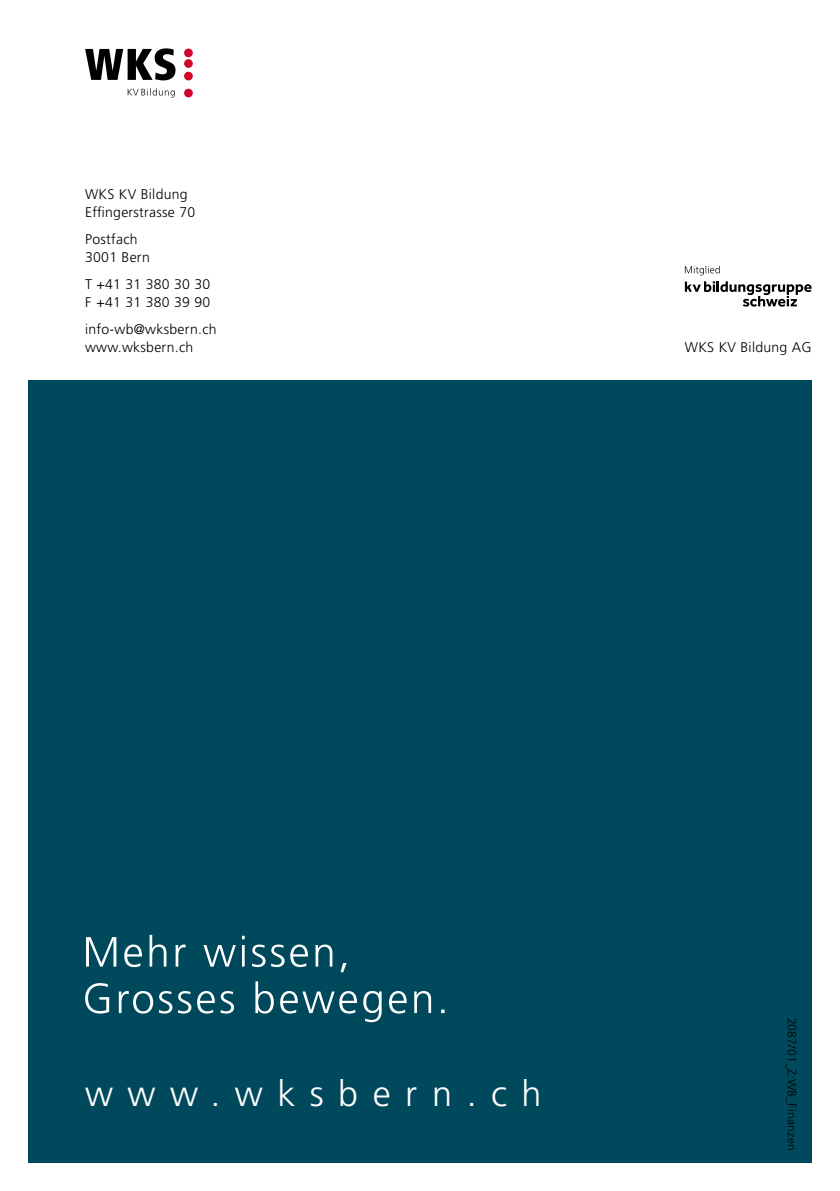
<style>
.page{position:relative;width:840px;height:1191px;background:#fff}
.page>*{position:absolute;margin:0;border:0;box-sizing:border-box;transform-origin:0 0}
.t1{font:300 36px "Frutiger LT Std";letter-spacing:.4em;color:#fff}
.t2{font:300 14px/18px "Frutiger LT Std";letter-spacing:.02em;color:#000}
.t3{font:300 12px "Frutiger LT Std";letter-spacing:.02em;color:#000}
</style>
<div class="page">
<div style="left:28px;top:380px;width:783px;height:782px;background:#00495c"></div>
<svg style="left:85px;top:981px;width:359px;height:41px"></svg>
<svg style="left:86px;top:935px;width:260px;height:37px"></svg>
<svg style="left:85px;top:48px;width:90px;height:32px"></svg>
<div style="left:184px;top:49px;width:9px;height:8px;background:#d20328;border-radius:50%"></div>
<div style="left:184px;top:59px;width:9px;height:9px;background:#d20328;border-radius:50%"></div>
<div style="left:184px;top:72px;width:9px;height:8px;background:#d20328;border-radius:50%"></div>
<div style="left:184px;top:89px;width:9px;height:8px;background:#d20328;border-radius:50%"></div>
<svg style="left:128px;top:88px;width:46px;height:9px"></svg>
<svg style="left:684px;top:281px;width:127px;height:25px"></svg>
<svg style="left:684px;top:266px;width:35px;height:9px"></svg>
<p class="t2" style="left:85px;top:185px;width:112px">WKS KV Bildung<br>Effingerstrasse 70</p>
<p class="t2" style="left:85px;top:230px;width:66px">Postfach<br>3001 Bern</p>
<p class="t2" style="left:85px;top:275px;width:127px">T +41 31 380 30 30<br>F +41 31 380 39 90</p>
<p class="t2" style="left:85px;top:320px;width:133px">info-wb@wksbern.ch www.wksbern.ch</p>
<p class="t2" style="left:684px;top:338px;width:128px">WKS KV Bildung AG</p>
<h1 class="t1" style="left:85px;top:1073px;width:457px">www.wksbern.ch</h1>
<p class="t3" style="left:798px;top:1017px;width:134px;rotate:90deg">2087/01_Z:WB_Finanzen</p>
</div>
